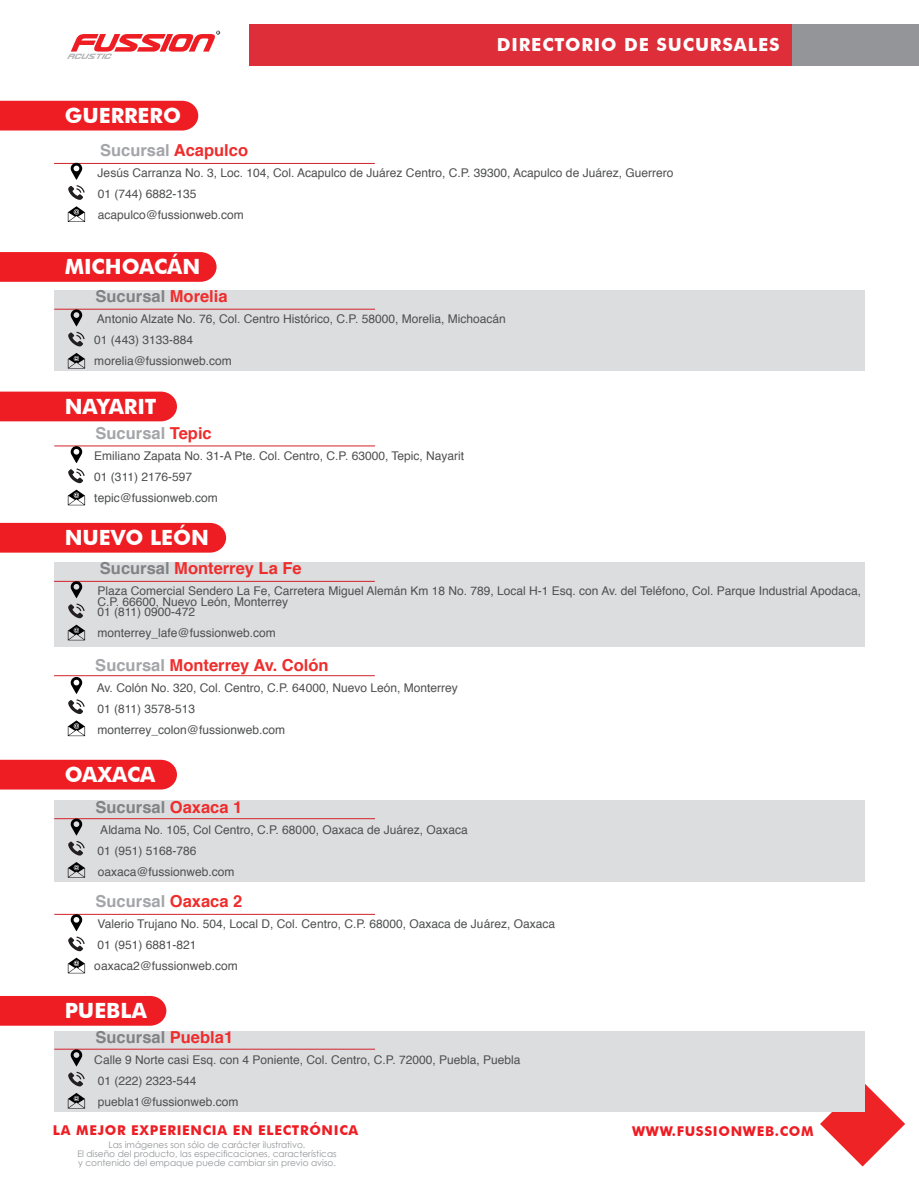
<style>
.page{position:relative;width:919px;height:1191px;background:#fff}
.page>*{position:absolute;margin:0;border:0;box-sizing:border-box;transform-origin:0 0}
.t1{font:700 21px "Futura BT";color:#fff}
.t2{font:700 18px "Futura BT";letter-spacing:.05em;color:#fff}
.t3{font:700 16.5px "Helvetica";color:#ee2d2d}
.t4{font:700 16.5px "Helvetica";color:#808285}
.t5{font:700 16.5px "Helvetica";color:#a4a5a9}
.t6{font:700 13.5px "Futura BT";letter-spacing:.05em;color:#ee1d23}
.t7{font:12px/21px "Helvetica";color:#4e4f50}
.t8{font:9px/9px "Century Gothic";color:#939598;text-align:center}
.s1{color:#ee2d2d}
.s2{color:#808285}
.s3{color:#a4a5a9}
</style>
<div class="page">
<div style="left:791px;top:24px;width:127px;height:42px;background:#939598"></div>
<div style="left:249px;top:24px;width:542px;height:42px;background:#dd2e39"></div>
<svg style="left:67px;top:31px;width:153px;height:28px"></svg>
<svg style="left:820px;top:1081px;width:85px;height:85px"></svg>
<div style="left:54px;top:290px;width:810px;height:80px;background:#dcdddf"></div>
<hr style="left:54px;top:163px;width:321px;height:1px;background:#d1232a">
<hr style="left:54px;top:309px;width:321px;height:1px;background:#d1232a">
<hr style="left:54px;top:446px;width:321px;height:1px;background:#d1232a">
<div style="left:54px;top:562px;width:810px;height:84px;background:#dcdddf"></div>
<hr style="left:54px;top:581px;width:321px;height:1px;background:#d1232a">
<hr style="left:54px;top:675px;width:321px;height:1px;background:#d1232a">
<div style="left:54px;top:800px;width:810px;height:82px;background:#dcdddf"></div>
<hr style="left:54px;top:914px;width:321px;height:1px;background:#d1232a">
<hr style="left:54px;top:818px;width:321px;height:1px;background:#d1232a">
<div style="left:54px;top:1030px;width:810px;height:81px;background:#dcdddf"></div>
<hr style="left:54px;top:1049px;width:321px;height:1px;background:#d1232a">
<svg style="left:68px;top:163px;width:17px;height:37px"></svg>
<svg style="left:68px;top:206px;width:17px;height:16px"></svg>
<svg style="left:71px;top:309px;width:11px;height:17px"></svg>
<svg style="left:68px;top:332px;width:17px;height:14px"></svg>
<svg style="left:68px;top:353px;width:17px;height:15px"></svg>
<svg style="left:68px;top:446px;width:17px;height:37px"></svg>
<svg style="left:68px;top:489px;width:17px;height:16px"></svg>
<svg style="left:68px;top:581px;width:17px;height:37px"></svg>
<svg style="left:68px;top:624px;width:17px;height:16px"></svg>
<svg style="left:68px;top:677px;width:17px;height:37px"></svg>
<svg style="left:68px;top:720px;width:17px;height:16px"></svg>
<svg style="left:71px;top:818px;width:11px;height:17px"></svg>
<svg style="left:68px;top:841px;width:17px;height:14px"></svg>
<svg style="left:68px;top:862px;width:17px;height:15px"></svg>
<svg style="left:68px;top:914px;width:17px;height:37px"></svg>
<svg style="left:68px;top:957px;width:17px;height:16px"></svg>
<svg style="left:68px;top:1049px;width:17px;height:37px"></svg>
<svg style="left:68px;top:1093px;width:17px;height:15px"></svg>
<div style="left:0;top:101px;width:198px;height:29px;background:#ee1d23"></div>
<div style="left:0;top:391px;width:177px;height:30px;background:#ee1d23"></div>
<div style="left:0;top:759px;width:177px;height:30px;background:#ee1d23"></div>
<div style="left:0;top:996px;width:166px;height:29px;background:#ee1d23"></div>
<svg style="left:0;top:252px;width:216px;height:30px"></svg>
<div style="left:0;top:523px;width:226px;height:29px;background:#ee1d23"></div>
<h1 class="t1" style="left:65px;top:103px;width:118px">GUERRERO</h1>
<h2 class="t2" style="left:496px;top:34px;width:284px">DIRECTORIO DE SUCURSALES</h2>
<h3 class="t5" style="left:100px;top:137px;width:149px">Sucursal <span class="s1">Acapulco</span></h3>
<p class="t7" style="left:98px;top:163px;width:577px">Jesús Carranza No. 3, Loc. 104, Col. Acapulco de Juárez Centro, C.P. 39300, Acapulco de Juárez, Guerrero<br>01 (744) 6882-135<br>acapulco@fussionweb.com</p>
<h1 class="t1" style="left:65px;top:254px;width:137px">MICHOACÁN</h1>
<h3 class="t4" style="left:95px;top:283px;width:134px">Sucursal <span class="s1">Morelia</span></h3>
<p class="t7" style="left:94px;top:309px;width:413px">Antonio Alzate No. 76, Col. Centro Histórico, C.P. 58000, Morelia, Michoacán<br>01 (443) 3133-884<br>morelia@fussionweb.com</p>
<h1 class="t1" style="left:65px;top:393px;width:93px">NAYARIT</h1>
<h3 class="t5" style="left:95px;top:419px;width:118px">Sucursal <span class="s1">Tepic</span></h3>
<p class="t7" style="left:94px;top:445px;width:371px">Emiliano Zapata No. 31-A Pte. Col. Centro, C.P. 63000, Tepic, Nayarit<br>01 (311) 2176-597<br>tepic@fussionweb.com</p>
<h1 class="t1" style="left:65px;top:525px;width:146px">NUEVO LEÓN</h1>
<h3 class="t3" style="left:100px;top:555px;width:203px"><span class="s2">Sucursal</span> Monterrey La Fe</h3>
<p class="t7" style="left:97px;top:586px;width:765px;line-height:10.5px">Plaza Comercial Sendero La Fe, Carretera Miguel Alemán Km 18 No. 789, Local H-1 Esq. con Av. del Teléfono, Col. Parque Industrial Apodaca,<br>C.P. 66600, Nuevo León, Monterrey<br>01 (811) 0900-472</p>
<p class="t7" style="left:97px;top:623px;width:180px">monterrey_lafe@fussionweb.com</p>
<h3 class="t3" style="left:95px;top:652px;width:235px"><span class="s3">Sucursal</span> Monterrey Av. Colón</h3>
<p class="t7" style="left:97px;top:678px;width:362px">Av. Colón No. 320, Col. Centro, C.P. 64000, Nuevo León, Monterrey<br>01 (811) 3578-513<br>monterrey_colon@fussionweb.com</p>
<h1 class="t1" style="left:65px;top:761px;width:92px">OAXACA</h1>
<h3 class="t4" style="left:95px;top:793px;width:148px">Sucursal <span class="s1">Oaxaca 1</span></h3>
<p class="t7" style="left:98px;top:819px;width:371px">Aldama No. 105, Col Centro, C.P. 68000, Oaxaca de Juárez, Oaxaca<br>01 (951) 5168-786<br>oaxaca@fussionweb.com</p>
<h3 class="t5" style="left:95px;top:888px;width:148px">Sucursal <span class="s1">Oaxaca 2</span></h3>
<p class="t7" style="left:94px;top:913px;width:462px">Valerio Trujano No. 504, Local D, Col. Centro, C.P. 68000, Oaxaca de Juárez, Oaxaca<br>01 (951) 6881-821<br>oaxaca2@fussionweb.com</p>
<h1 class="t1" style="left:65px;top:998px;width:84px">PUEBLA</h1>
<h3 class="t4" style="left:95px;top:1024px;width:139px">Sucursal <span class="s1">Puebla1</span></h3>
<p class="t7" style="left:94px;top:1049px;width:427px">Calle 9 Norte casi Esq. con 4 Poniente, Col. Centro, C.P. 72000, Puebla, Puebla<br>01 (222) 2323-544<br>puebla1@fussionweb.com</p>
<p class="t6" style="left:53px;top:1122px;width:307px">LA MEJOR EXPERIENCIA EN ELECTRÓNICA</p>
<p class="t6" style="left:632px;top:1123px;width:183px">WWW.FUSSIONWEB.COM</p>
<p class="t8" style="left:77px;top:1139px;width:261px">Las imágenes son sólo de carácter ilustrativo.<br>El diseño del producto, las especificaciones, características y contenido del empaque puede cambiar sin previo aviso.</p>
</div>
